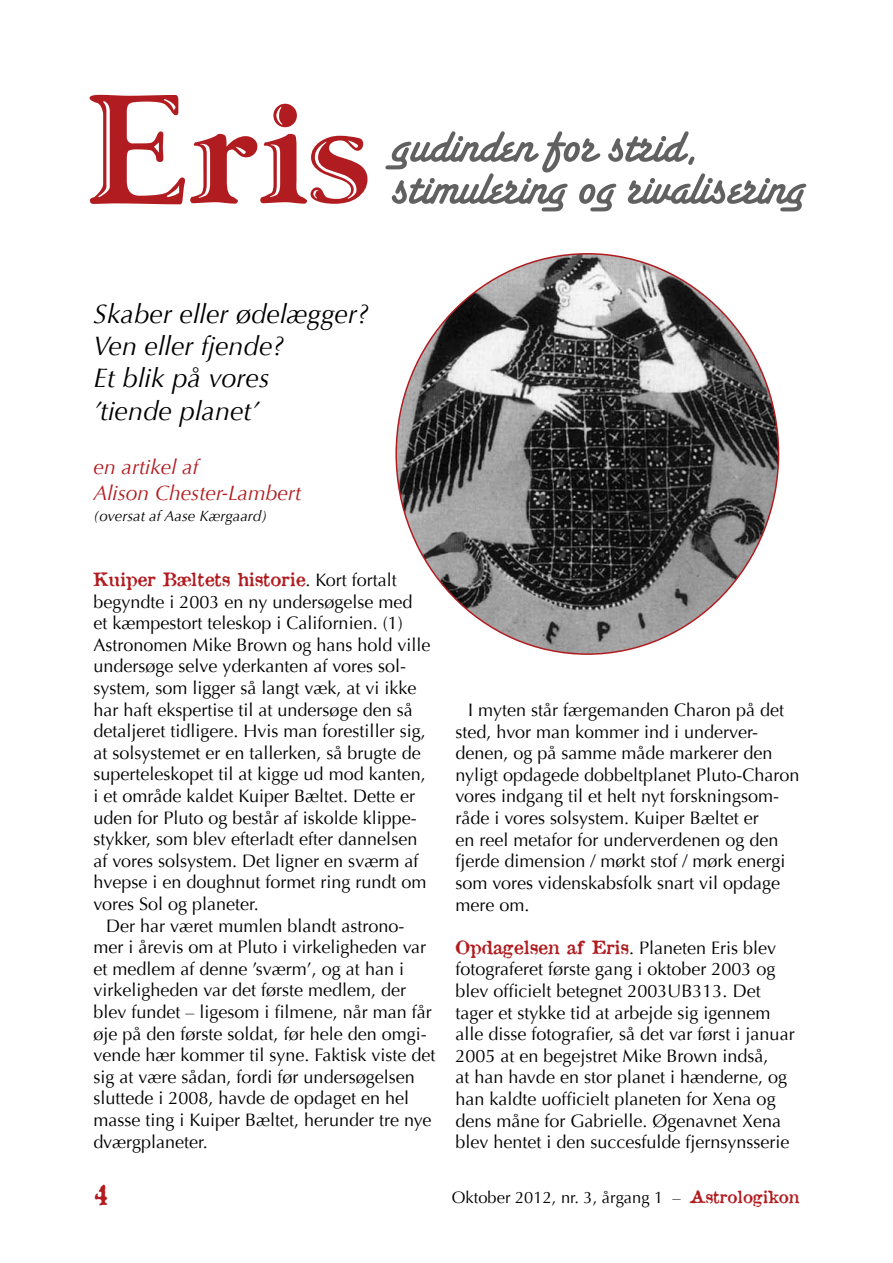
<style>
.page{position:relative;width:893px;height:1263px;background:#fff}
.page>*{position:absolute;margin:0;border:0;box-sizing:border-box;transform-origin:0 0}
.t1{font:135px "Ursa Serif Engraved";color:#b11c20}
.t2{font:54px/42px "Santa Fe Let Plain";color:#616161}
.t3{font:italic 27px/32.4px "Optima";color:#000}
.t4{font:27px "Attic";color:#b11c20}
.t5{font:italic 21px/25.2px "Optima";color:#b11c20}
.t6{font:18px/21.6px "Optima";color:#000}
.t7{font:18px "Attic";color:#b11c20}
.t8{font:16.5px "Optima";color:#000}
.t9{font:italic 15px "Optima";color:#000}
.s1{font-family:"Optima";color:#000}
.s2{font-family:"Attic";color:#b11c20}
</style>
<div class="page">
<img style="left:398px;top:254px;width:380px;height:400px">
<h1 class="t1" style="left:90px;top:64px;width:283px">Eris</h1>
<h2 class="t2" style="left:391px;top:128px;width:415px">gudinden for strid, stimulering og rivalisering</h2>
<h3 class="t3" style="left:94px;top:297px;width:277px">Skaber eller ødelægger?<br>Ven eller fjende?<br>Et blik på vores<br>’tiende planet’</h3>
<p class="t5" style="left:94px;top:455px;width:209px">en artikel af<br>Alison Chester-Lambert</p>
<p class="t9" style="left:94px;top:507px;width:175px">(oversat af Aase Kærgaard)</p>
<p class="t7" style="left:94px;top:567px;width:305px">Kuiper Bæltets historie<span class="s1">. Kort fortalt</span></p>
<p class="t6" style="left:94px;top:591px;width:338px">begyndte i 2003 en ny undersøgelse med et kæmpestort teleskop i Californien. (1)<br>Astronomen Mike Brown og hans hold ville undersøge selve yderkanten af vores sol&shy;system, som ligger så langt væk, at vi ikke har haft ekspertise til at undersøge den så detaljeret tidligere. Hvis man forestiller sig, at solsystemet er en tallerken, så brugte de superteleskopet til at kigge ud mod kanten, i et område kaldet Kuiper Bæltet. Dette er uden for Pluto og består af iskolde klippe&shy;stykker, som blev efterladt efter dannelsen af vores solsystem. Det ligner en sværm af hvepse i en doughnut formet ring rundt om vores Sol og planeter.</p>
<p class="t6" style="left:94px;top:915px;width:343px;text-indent:13px">Der har været mumlen blandt astrono&shy;mer i årevis om at Pluto i virkeligheden var et medlem af denne ’sværm’, og at han i virkeligheden var det første medlem, der blev fundet – ligesom i filmene, når man får øje på den første soldat, før hele den omgi&shy;vende hær kommer til syne. Faktisk viste det sig at være sådan, fordi før undersøgelsen sluttede i 2008, havde de opdaget en hel masse ting i Kuiper Bæltet, herunder tre nye dværgplaneter.</p>
<p class="t6" style="left:455px;top:699px;width:345px;text-indent:13px">I myten står færgemanden Charon på det sted, hvor man kommer ind i underver&shy;denen, og på samme måde markerer den nyligt opdagede dobbeltplanet Pluto-Charon vores indgang til et helt nyt forskningsom&shy;råde i vores solsystem. Kuiper Bæltet er<br>en reel metafor for underverdenen og den fjerde dimension / mørkt stof / mørk energi som vores videnskabsfolk snart vil opdage mere om.</p>
<p class="t6" style="left:455px;top:937px;width:341px"><span class="s2">Opdagelsen af Eris</span>. Planeten Eris blev fotograferet første gang i oktober 2003 og blev officielt betegnet 2003UB313. Det tager et stykke tid at arbejde sig igennem alle disse fotografier, så det var først i januar 2005 at en begejstret Mike Brown indså,<br>at han havde en stor planet i hænderne, og han kaldte uofficielt planeten for Xena og dens måne for Gabrielle. Øgenavnet Xena blev hentet i den succesfulde fjernsynsserie</p>
<h3 class="t4" style="left:94px;top:1177px;width:18px">4</h3>
<p class="t8" style="left:452px;top:1187px;width:349px">Oktober 2012, nr. 3, årgang 1 – <span class="s2">Astrologikon</span></p>
</div>
